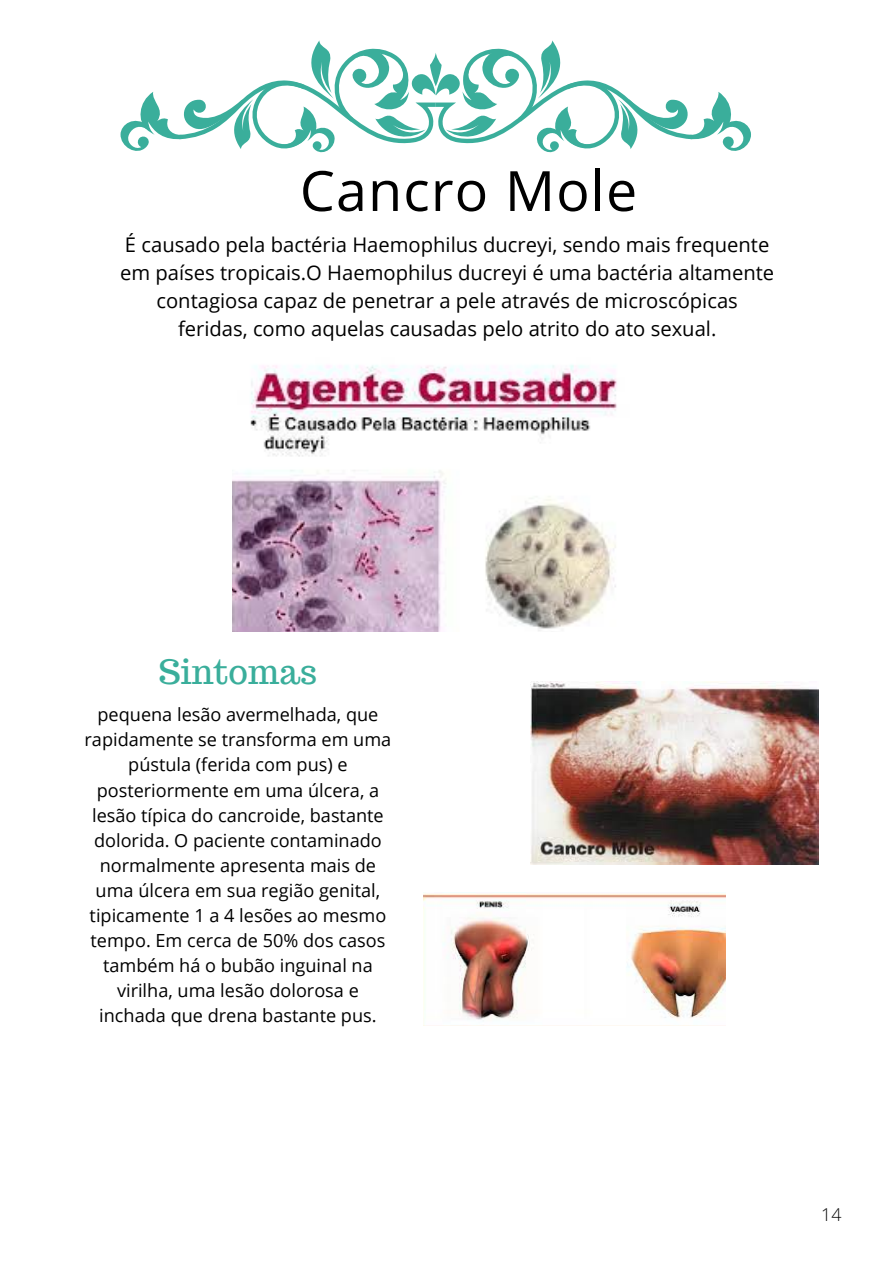
<style>
.page{position:relative;width:894px;height:1264px;background:#fff}
.page>*{position:absolute;margin:0;border:0;box-sizing:border-box;transform-origin:0 0}
.t1{font:55.5px "Open Sans";letter-spacing:.02em;color:#000}
.t2{font:33.45px "Trocchi";color:#3aae9b}
.t3{font:20.25px/27.9px "Open Sans";color:#000;text-align:center}
.t4{font:18.15px/25px "Open Sans";color:#000;text-align:center}
.t5{font:300 17.7px "Open Sans";color:#000}
</style>
<div class="page">
<svg style="left:120px;top:40px;width:631px;height:113px"></svg>
<img style="left:233px;top:365px;width:384px;height:267px">
<img style="left:423px;top:892px;width:302px;height:133px">
<img style="left:530px;top:681px;width:288px;height:184px">
<h1 class="t1" style="left:300px;top:152px;width:339px">Cancro Mole</h1>
<p class="t3" style="left:120px;top:230px;width:655px">É causado pela bactéria Haemophilus ducreyi, sendo mais frequente em países tropicais.O Haemophilus ducreyi é uma bactéria altamente contagiosa capaz de penetrar a pele através de microscópicas feridas, como aquelas causadas pelo atrito do ato sexual.</p>
<h2 class="t2" style="left:159px;top:649px;width:160px">Sintomas</h2>
<p class="t4" style="left:85px;top:701px;width:308px">pequena lesão avermelhada, que rapidamente se transforma em uma pústula (ferida com pus) e posteriormente em uma úlcera, a lesão típica do cancroide, bastante dolorida. O paciente contaminado normalmente apresenta mais de uma úlcera em sua região genital, tipicamente 1 a 4 lesões ao mesmo tempo. Em cerca de 50% dos casos também há o bubão inguinal na virilha, uma lesão dolorosa e inchada que drena bastante pus.</p>
<p class="t5" style="left:821px;top:1202px;width:22px">14</p>
</div>
